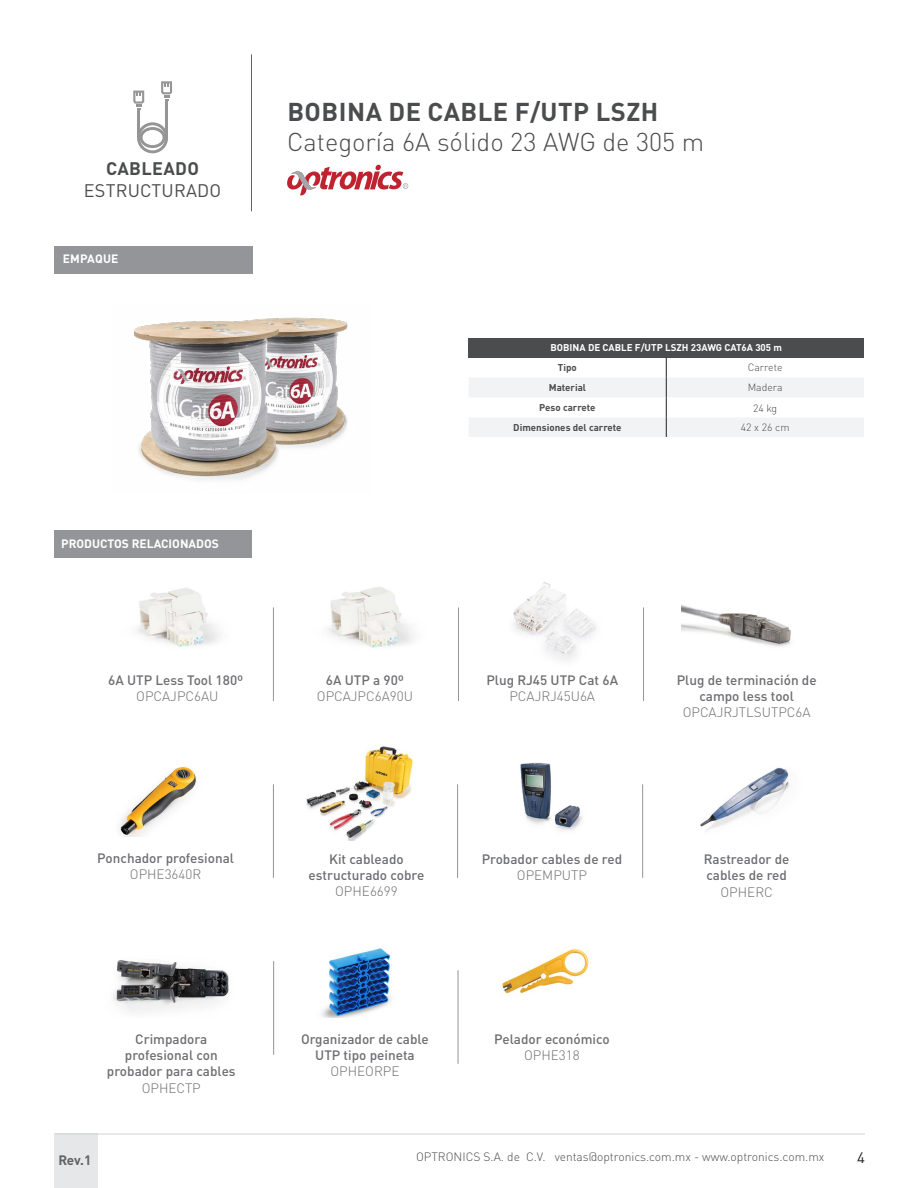
<style>
.page{position:relative;width:918px;height:1188px;background:#fff}
.page>*{position:absolute;margin:0;border:0;box-sizing:border-box;transform-origin:0 0}
.t1{font:300 25.5px "DIN Pro";color:#4b4c4d}
.t2{font:700 25.5px "DIN Pro";letter-spacing:.02em;color:#4b4c4d}
.t3{font:18px "DIN Pro";letter-spacing:.01em;color:#4b4c4d}
.t4{font:700 18px "DIN Pro";letter-spacing:.02em;color:#4b4c4d}
.t5{font:15px "DIN Pro";color:#231f20}
.t6{font:500 13.5px/16.2px "DIN Pro";color:#6c6d70;text-align:center}
.t7{font:300 13.5px "DIN Pro";color:#6c6d70}
.t8{font:700 13.5px "DIN Pro";color:#636366}
.t9{font:300 12px "DIN Pro";color:#4b4c4d}
.t10{font:700 12px "DIN Pro";color:#fff}
.t11{font:700 12px "DIN Pro";letter-spacing:.02em;color:#fff}
.t12{font:300 10.5px "DIN Pro";color:#4b4c4d}
.t13{font:700 9.75px "DIN Pro";color:#4b4c4d}
.t14{font:700 9.75px "DIN Pro";color:#fff}
</style>
<div class="page">
<div style="left:54px;top:1134px;width:44px;height:54px;background:#e6e7e9"></div>
<hr style="left:55px;top:1134px;width:810px;height:1px;background:#d1d2d4">
<hr style="left:251px;top:54px;width:1px;height:157px;background:#636366">
<svg style="left:287px;top:165px;width:121px;height:30px"></svg>
<svg style="left:137px;top:122px;width:31px;height:31px"></svg>
<hr style="left:137px;top:110px;width:3px;height:28px;background:#949594">
<hr style="left:165px;top:101px;width:3px;height:37px;background:#949594">
<svg style="left:133px;top:91px;width:11px;height:19px"></svg>
<svg style="left:161px;top:81px;width:11px;height:20px"></svg>
<img style="left:119px;top:766px;width:77px;height:70px">
<img style="left:134px;top:317px;width:214px;height:163px">
<div style="left:469px;top:338px;width:395px;height:19px;background:#4b4c4d"></div>
<svg style="left:469px;top:357px;width:395px;height:80px"></svg>
<div style="left:54px;top:246px;width:199px;height:28px;background:#939598"></div>
<div style="left:54px;top:530px;width:198px;height:28px;background:#939598"></div>
<hr style="left:273px;top:607px;width:1px;height:94px;background:#939598">
<hr style="left:273px;top:784px;width:1px;height:94px;background:#939598">
<hr style="left:458px;top:607px;width:1px;height:94px;background:#939598">
<hr style="left:457px;top:784px;width:1px;height:94px;background:#939598">
<hr style="left:458px;top:970px;width:1px;height:94px;background:#939598">
<hr style="left:273px;top:961px;width:1px;height:94px;background:#939598">
<hr style="left:643px;top:607px;width:1px;height:94px;background:#939598">
<hr style="left:642px;top:784px;width:1px;height:94px;background:#939598">
<img style="left:502px;top:949px;width:87px;height:46px">
<img style="left:137px;top:587px;width:83px;height:60px">
<img style="left:327px;top:586px;width:87px;height:62px">
<img style="left:513px;top:582px;width:83px;height:79px">
<img style="left:681px;top:605px;width:110px;height:42px">
<img style="left:306px;top:746px;width:107px;height:94px">
<img style="left:520px;top:762px;width:62px;height:69px">
<img style="left:700px;top:767px;width:91px;height:64px">
<img style="left:113px;top:960px;width:116px;height:52px">
<img style="left:322px;top:948px;width:70px;height:70px">
<h2 class="t4" style="left:106px;top:153px;width:95px">CABLEADO</h2>
<h2 class="t3" style="left:84px;top:178px;width:139px">ESTRUCTURADO</h2>
<p class="t11" style="left:63px;top:249px;width:57px">EMPAQUE</p>
<p class="t10" style="left:61px;top:534px;width:159px">PRODUCTOS RELACIONADOS</p>
<h1 class="t2" style="left:287px;top:91px;width:373px">BOBINA DE CABLE F/UTP LSZH</h1>
<h1 class="t1" style="left:287px;top:122px;width:419px">Categoría 6A sólido 23 AWG de 305 m</h1>
<p class="t14" style="left:551px;top:340px;width:233px">BOBINA DE CABLE F/UTP LSZH 23AWG CAT6A 305 m</p>
<p class="t13" style="left:558px;top:360px;width:21px">Tipo</p>
<p class="t12" style="left:748px;top:360px;width:36px">Carrete</p>
<p class="t13" style="left:549px;top:380px;width:39px">Material</p>
<p class="t12" style="left:748px;top:380px;width:36px">Madera</p>
<p class="t13" style="left:539px;top:400px;width:58px">Peso carrete</p>
<p class="t12" style="left:753px;top:400px;width:26px">24 kg</p>
<p class="t13" style="left:513px;top:419px;width:110px">Dimensiones del carrete</p>
<p class="t12" style="left:741px;top:419px;width:50px">42 x 26 cm</p>
<p class="t6" style="left:108px;top:670px;width:137px">6A UTP Less Tool 180º</p>
<p class="t7" style="left:136px;top:686px;width:84px">OPCAJPC6AU</p>
<p class="t6" style="left:326px;top:670px;width:80px">6A UTP a 90º</p>
<p class="t7" style="left:317px;top:686px;width:98px">OPCAJPC6A90U</p>
<p class="t6" style="left:486px;top:670px;width:133px">Plug RJ45 UTP Cat 6A</p>
<p class="t7" style="left:509px;top:686px;width:87px">PCAJRJ45U6A</p>
<p class="t6" style="left:677px;top:670px;width:141px">Plug de terminación de campo less tool</p>
<p class="t7" style="left:683px;top:702px;width:130px">OPCAJRJTLSUTPC6A</p>
<p class="t6" style="left:97px;top:848px;width:138px">Ponchador profesional</p>
<p class="t7" style="left:130px;top:864px;width:73px">OPHE3640R</p>
<p class="t6" style="left:309px;top:849px;width:117px">Kit cableado estructurado cobre</p>
<p class="t7" style="left:335px;top:881px;width:64px">OPHE6699</p>
<p class="t6" style="left:482px;top:849px;width:142px">Probador cables de red</p>
<p class="t7" style="left:517px;top:864px;width:72px">OPEMPUTP</p>
<p class="t6" style="left:704px;top:850px;width:87px;text-align:left">Rastreador de cables de red</p>
<p class="t7" style="left:721px;top:881px;width:54px">OPHERC</p>
<p class="t6" style="left:107px;top:1030px;width:130px">Crimpadora profesional con probador para cables</p>
<p class="t7" style="left:142px;top:1077px;width:61px">OPHECTP</p>
<p class="t6" style="left:301px;top:1030px;width:129px">Organizador de cable<br>UTP tipo peineta</p>
<p class="t7" style="left:330px;top:1061px;width:71px">OPHEORPE</p>
<p class="t6" style="left:494px;top:1030px;width:117px">Pelador económico</p>
<p class="t7" style="left:524px;top:1045px;width:57px">OPHE318</p>
<p class="t8" style="left:58px;top:1149px;width:34px">Rev.1</p>
<p class="t9" style="left:416px;top:1147px;width:410px">OPTRONICS S.A. de C.V. ventas@optronics.com.mx - www.optronics.com.mx</p>
<p class="t5" style="left:857px;top:1148px;width:9px">4</p>
</div>
